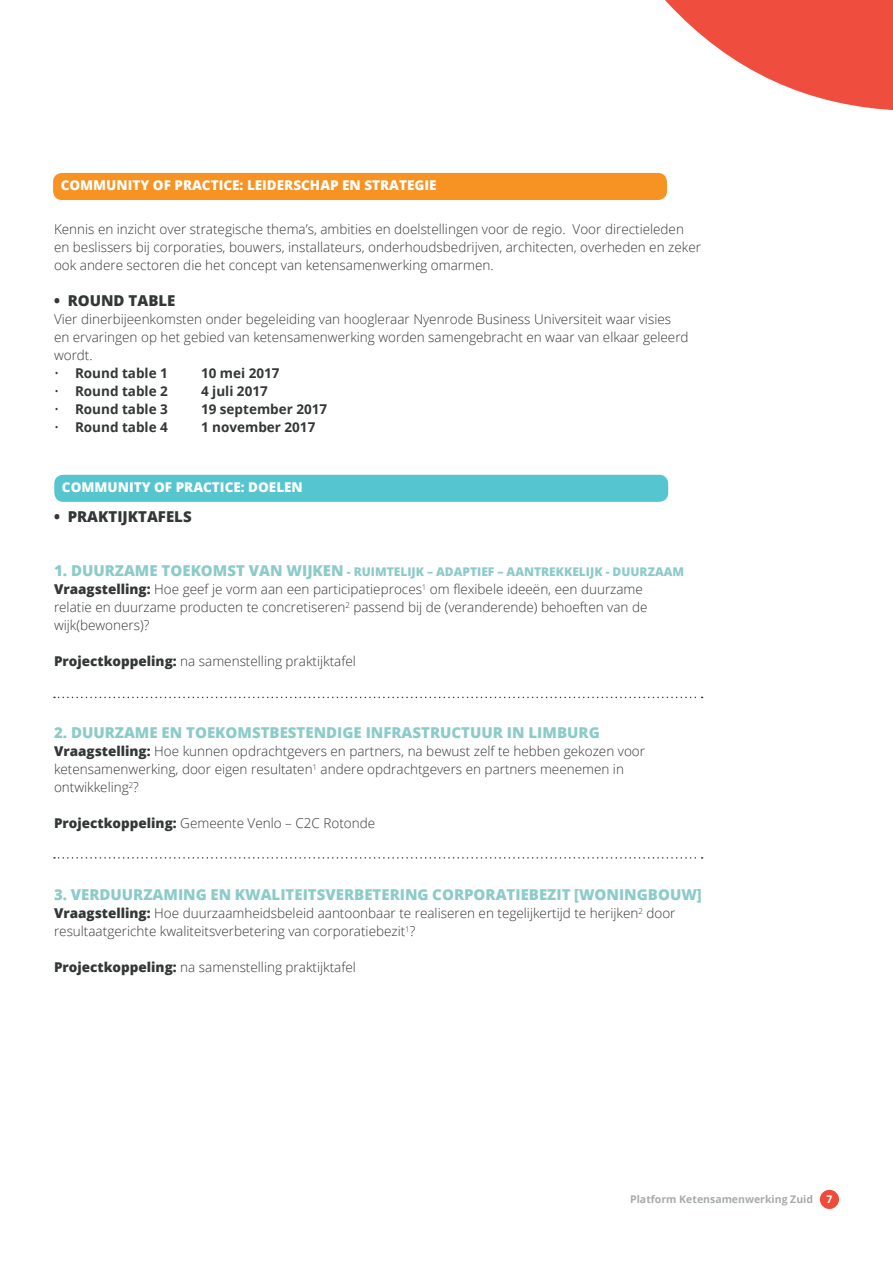
<style>
.page{position:relative;width:893px;height:1263px;background:#fff}
.page>*{position:absolute;margin:0;border:0;box-sizing:border-box;transform-origin:0 0}
.t1{font:800 15px "Open Sans";color:#8bcbc9}
.t2{font:800 15px "Open Sans";color:#343737}
.t3{font:300 13.5px/18px "Open Sans";color:#343737}
.t4{font:700 13.5px "Open Sans";color:#343737}
.t5{font:800 13.5px "Open Sans";color:#fff}
.t6{font:800 12px "Open Sans";color:#8bcbc9}
.t7{font:700 10.5px "Open Sans";color:#a8abab}
.t8{font:700 10.5px "Open Sans";color:#fff}
.s1{font-weight:300}
.s2{font-size:15px}
.s3{font-weight:800}
</style>
<div class="page">
<div style="left:820px;top:1190px;width:19px;height:19px;background:#ef4b3d;border-radius:50%"></div>
<svg style="left:665px;top:0;width:228px;height:110px"></svg>
<div style="left:53px;top:173px;width:614px;height:27px;background:#f69323;border-radius:9px"></div>
<div style="left:54px;top:475px;width:614px;height:27px;background:#55c5d0;border-radius:9px"></div>
<svg style="left:54px;top:697px;width:649px;height:1px"></svg>
<svg style="left:54px;top:857px;width:649px;height:2px"></svg>
<p class="t5" style="left:61px;top:175px;width:377px">COMMUNITY OF PRACTICE: LEIDERSCHAP EN STRATEGIE</p>
<p class="t3" style="left:54px;top:220px;width:648px">Kennis en inzicht over strategische thema’s, ambities en doelstellingen voor de regio. Voor directieleden en beslissers bij corporaties, bouwers, installateurs, onderhoudsbedrijven, architecten, overheden en zeker ook andere sectoren die het concept van ketensamenwerking omarmen.</p>
<p class="t2" style="left:54px;top:289px;width:123px">• ROUND TABLE</p>
<p class="t3" style="left:54px;top:310px;width:636px">Vier dinerbijeenkomsten onder begeleiding van hoogleraar Nyenrode Business Universiteit waar visies en ervaringen op het gebied van ketensamenwerking worden samengebracht en waar van elkaar geleerd wordt.</p>
<p class="t4" style="left:54px;top:364px;width:115px"><span class="s1">•</span> Round table 1</p>
<p class="t4" style="left:201px;top:364px;width:80px">10 mei 2017</p>
<p class="t4" style="left:54px;top:382px;width:115px"><span class="s1">•</span> Round table 2</p>
<p class="t4" style="left:201px;top:382px;width:68px">4 juli 2017</p>
<p class="t4" style="left:54px;top:400px;width:115px"><span class="s1">•</span> Round table 3</p>
<p class="t4" style="left:201px;top:400px;width:128px">19 september 2017</p>
<p class="t4" style="left:54px;top:418px;width:115px"><span class="s1">•</span> Round table 4</p>
<p class="t4" style="left:201px;top:418px;width:116px">1 november 2017</p>
<p class="t5" style="left:62px;top:477px;width:242px">COMMUNITY OF PRACTICE: DOELEN</p>
<p class="t2" style="left:54px;top:505px;width:139px">• PRAKTIJKTAFELS</p>
<p class="t6" style="left:54px;top:563px;width:632px"><span class="s2">1. DUURZAME TOEKOMST VAN WIJKEN</span> - RUIMTELIJK – ADAPTIEF – AANTREKKELIJK - DUURZAAM</p>
<p class="t3" style="left:54px;top:580px;width:595px"><span class="s3">Vraagstelling:</span> Hoe geef je vorm aan een participatieproces<sup>1</sup> om flexibele ideeën, een duurzame relatie en duurzame producten te concretiseren<sup>2</sup> passend bij de (veranderende) behoeften van de wijk(bewoners)?</p>
<p class="t3" style="left:54px;top:652px;width:303px"><span class="s3">Projectkoppeling:</span> na samenstelling praktijktafel</p>
<p class="t1" style="left:54px;top:721px;width:547px">2. DUURZAME EN TOEKOMSTBESTENDIGE INFRASTRUCTUUR IN LIMBURG</p>
<p class="t3" style="left:54px;top:742px;width:593px"><span class="s3">Vraagstelling:</span> Hoe kunnen opdrachtgevers en partners, na bewust zelf te hebben gekozen voor ketensamenwerking, door eigen resultaten<sup>1</sup> andere opdrachtgevers en partners meenemen in ontwikkeling<sup>2</sup>?</p>
<p class="t3" style="left:54px;top:814px;width:323px"><span class="s3">Projectkoppeling:</span> Gemeente Venlo – C2C Rotonde</p>
<p class="t1" style="left:54px;top:883px;width:649px">3. VERDUURZAMING EN KWALITEITSVERBETERING CORPORATIEBEZIT [WONINGBOUW]</p>
<p class="t3" style="left:54px;top:904px;width:623px"><span class="s3">Vraagstelling:</span> Hoe duurzaamheidsbeleid aantoonbaar te realiseren en tegelijkertijd te herijken<sup>2</sup> door resultaatgerichte kwaliteitsverbetering van corporatiebezit<sup>1</sup>?</p>
<p class="t3" style="left:54px;top:958px;width:303px"><span class="s3">Projectkoppeling:</span> na samenstelling praktijktafel</p>
<p class="t7" style="left:630px;top:1192px;width:184px">Platform Ketensamenwerking Zuid</p>
<p class="t8" style="left:826px;top:1192px;width:7px">7</p>
</div>
